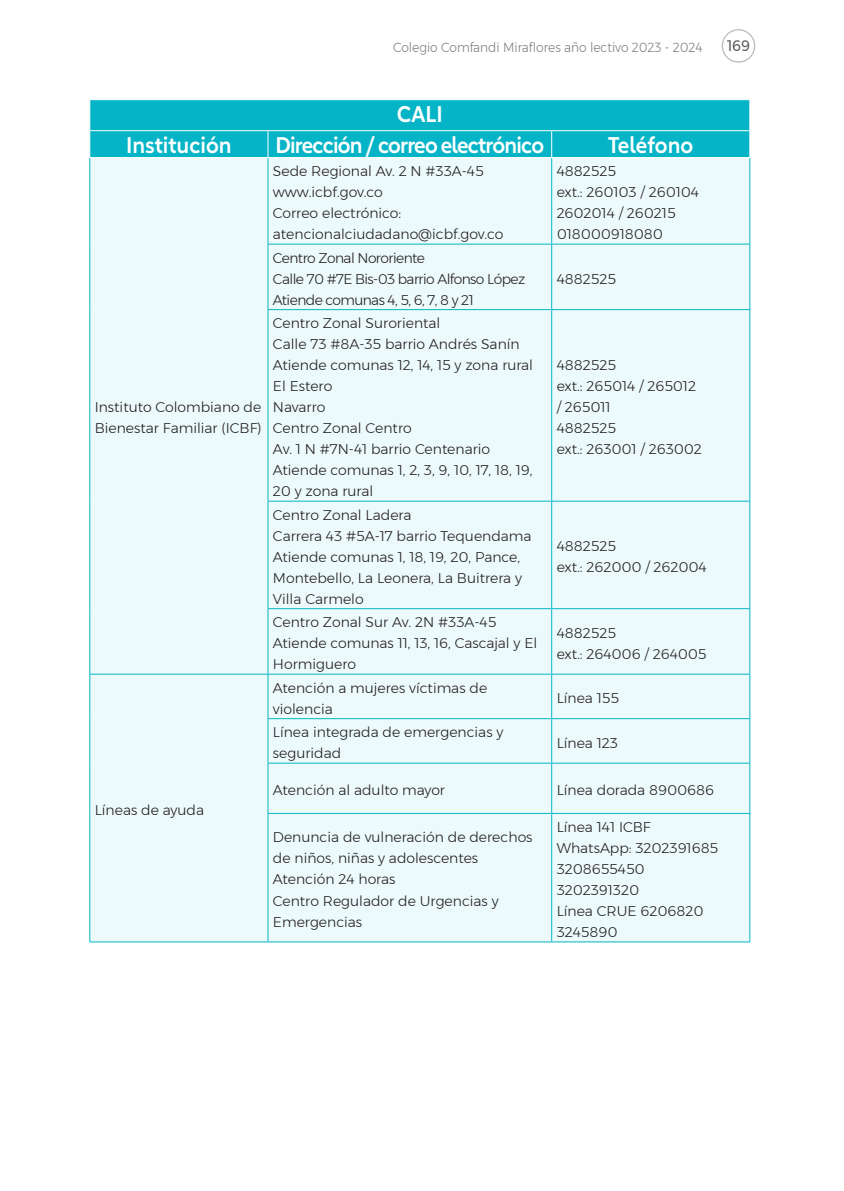
<style>
.page{position:relative;width:844px;height:1191px;background:#fff}
.page>*{position:absolute;margin:0;border:0;box-sizing:border-box;transform-origin:0 0}
.t1{font:600 22.4px "Carnero";letter-spacing:-.04em;color:#fff;scale:.92 1}
.t2{font:600 22.4px "Carnero";color:#fff;scale:.92 1}
.t3{font:15.22px "Montserrat";color:#57585a;scale:.92 1}
.t4{font:300 14px/21px "Montserrat";color:#231f20}
.t5{font:300 14px/21px "Montserrat";letter-spacing:-.04em;color:#231f20}
.t6{font:300 13.3px "Montserrat";color:#808285;scale:.92 1}
</style>
<div class="page">
<div style="left:721px;top:29px;width:34px;height:34px;border:1px solid #bcbdc0;border-radius:50%"></div>
<div style="left:90px;top:158px;width:659px;height:783px;background:#edfafb"></div>
<hr style="left:89px;top:158px;width:1px;height:86px;background:#05b5c7">
<hr style="left:89px;top:244px;width:1px;height:66px;background:#05b5c7">
<hr style="left:89px;top:310px;width:1px;height:191px;background:#05b5c7">
<hr style="left:89px;top:501px;width:1px;height:107px;background:#05b5c7">
<hr style="left:89px;top:608px;width:1px;height:65px;background:#05b5c7">
<hr style="left:89px;top:673px;width:179px;height:1px;background:#05b5c7">
<hr style="left:89px;top:674px;width:1px;height:44px;background:#05b5c7">
<hr style="left:89px;top:718px;width:1px;height:45px;background:#05b5c7">
<hr style="left:89px;top:763px;width:1px;height:50px;background:#05b5c7">
<hr style="left:89px;top:813px;width:1px;height:128px;background:#05b5c7">
<hr style="left:89px;top:941px;width:179px;height:1px;background:#05b5c7">
<hr style="left:267px;top:158px;width:1px;height:86px;background:#05b5c7">
<hr style="left:551px;top:158px;width:1px;height:86px;background:#05b5c7">
<hr style="left:749px;top:158px;width:1px;height:86px;background:#05b5c7">
<hr style="left:267px;top:244px;width:284px;height:1px;background:#05b5c7">
<hr style="left:267px;top:244px;width:1px;height:65px;background:#05b5c7">
<hr style="left:551px;top:244px;width:199px;height:1px;background:#05b5c7">
<hr style="left:551px;top:244px;width:1px;height:65px;background:#05b5c7">
<hr style="left:749px;top:244px;width:1px;height:65px;background:#05b5c7">
<hr style="left:267px;top:309px;width:284px;height:1px;background:#05b5c7">
<hr style="left:267px;top:310px;width:1px;height:191px;background:#05b5c7">
<hr style="left:551px;top:309px;width:199px;height:1px;background:#05b5c7">
<hr style="left:551px;top:310px;width:1px;height:191px;background:#05b5c7">
<hr style="left:749px;top:310px;width:1px;height:191px;background:#05b5c7">
<hr style="left:267px;top:501px;width:284px;height:1px;background:#05b5c7">
<hr style="left:267px;top:501px;width:1px;height:107px;background:#05b5c7">
<hr style="left:551px;top:501px;width:199px;height:1px;background:#05b5c7">
<hr style="left:551px;top:501px;width:1px;height:107px;background:#05b5c7">
<hr style="left:749px;top:501px;width:1px;height:107px;background:#05b5c7">
<hr style="left:267px;top:608px;width:284px;height:1px;background:#05b5c7">
<hr style="left:267px;top:609px;width:1px;height:64px;background:#05b5c7">
<hr style="left:551px;top:608px;width:199px;height:1px;background:#05b5c7">
<hr style="left:551px;top:609px;width:1px;height:64px;background:#05b5c7">
<hr style="left:749px;top:609px;width:1px;height:64px;background:#05b5c7">
<hr style="left:268px;top:673px;width:283px;height:1px;background:#05b5c7">
<hr style="left:267px;top:674px;width:1px;height:44px;background:#05b5c7">
<hr style="left:551px;top:673px;width:199px;height:1px;background:#05b5c7">
<hr style="left:551px;top:674px;width:1px;height:44px;background:#05b5c7">
<hr style="left:749px;top:674px;width:1px;height:44px;background:#05b5c7">
<hr style="left:267px;top:718px;width:284px;height:1px;background:#05b5c7">
<hr style="left:267px;top:719px;width:1px;height:43px;background:#05b5c7">
<hr style="left:551px;top:718px;width:199px;height:1px;background:#05b5c7">
<hr style="left:551px;top:719px;width:1px;height:43px;background:#05b5c7">
<hr style="left:749px;top:719px;width:1px;height:43px;background:#05b5c7">
<hr style="left:267px;top:762px;width:284px;height:1px;background:#05b5c7">
<hr style="left:267px;top:763px;width:1px;height:50px;background:#05b5c7">
<hr style="left:551px;top:762px;width:199px;height:1px;background:#05b5c7">
<hr style="left:551px;top:763px;width:1px;height:50px;background:#05b5c7">
<hr style="left:749px;top:763px;width:1px;height:50px;background:#05b5c7">
<hr style="left:267px;top:813px;width:284px;height:1px;background:#05b5c7">
<hr style="left:267px;top:814px;width:1px;height:127px;background:#05b5c7">
<hr style="left:551px;top:813px;width:199px;height:1px;background:#05b5c7">
<hr style="left:551px;top:814px;width:1px;height:127px;background:#05b5c7">
<hr style="left:749px;top:814px;width:1px;height:127px;background:#05b5c7">
<hr style="left:268px;top:941px;width:283px;height:1px;background:#05b5c7">
<hr style="left:551px;top:941px;width:199px;height:1px;background:#05b5c7">
<svg style="left:89px;top:100px;width:661px;height:58px;background:#0fb8c9"></svg>
<p class="t6" style="left:393px;top:37px;width:338px">Colegio Comfandi Miraflores año lectivo 2023 - 2024</p>
<p class="t3" style="left:726px;top:34px;width:26px">169</p>
<h1 class="t1" style="left:397px;top:100px;width:51px">CALI</h1>
<h1 class="t2" style="left:126px;top:131px;width:116px">Institución</h1>
<h1 class="t1" style="left:275px;top:131px;width:293px">Dirección / correo electrónico</h1>
<h1 class="t2" style="left:608px;top:131px;width:94px">Teléfono</h1>
<p class="t4" style="left:95px;top:396px;width:168px">Instituto Colombiano de<br>Bienestar Familiar (ICBF)</p>
<p class="t4" style="left:95px;top:799px;width:111px">Líneas de ayuda</p>
<p class="t4" style="left:273px;top:160px;width:232px">Sede Regional Av. 2 N #33A-45 www.icbf.gov.co<br>Correo electrónico: atencionalciudadano@icbf.gov.co</p>
<p class="t4" style="left:556px;top:160px;width:144px">4882525<br>ext.: 260103 / 260104<br>2602014 / 260215<br>018000918080</p>
<p class="t5" style="left:273px;top:247px;width:254px">Centro Zonal Nororiente<br>Calle 70 #7E Bis-03 barrio Alfonso López<br>Atiende comunas 4, 5, 6, 7, 8 y 21</p>
<p class="t4" style="left:556px;top:268px;width:61px">4882525</p>
<p class="t4" style="left:273px;top:312px;width:262px">Centro Zonal Suroriental<br>Calle 73 #8A-35 barrio Andrés Sanín<br>Atiende comunas 12, 14, 15 y zona rural<br>El Estero<br>Navarro<br>Centro Zonal Centro<br>Av. 1 N #7N-41 barrio Centenario<br>Atiende comunas 1, 2, 3, 9, 10, 17, 18, 19,<br>20 y zona rural</p>
<p class="t4" style="left:273px;top:504px;width:260px">Centro Zonal Ladera<br>Carrera 43 #5A-17 barrio Tequendama<br>Atiende comunas 1, 18, 19, 20, Pance,<br>Montebello, La Leonera, La Buitrera y<br>Villa Carmelo</p>
<p class="t4" style="left:556px;top:354px;width:147px">4882525<br>ext.: 265014 / 265012 / 265011<br>4882525<br>ext.: 263001 / 263002</p>
<p class="t4" style="left:556px;top:535px;width:151px">4882525<br>ext.: 262000 / 262004</p>
<p class="t4" style="left:273px;top:611px;width:266px">Centro Zonal Sur Av. 2N #33A-45<br>Atiende comunas 11, 13, 16, Cascajal y El<br>Hormiguero</p>
<p class="t4" style="left:556px;top:622px;width:151px">4882525<br>ext.: 264006 / 264005</p>
<p class="t4" style="left:273px;top:677px;width:216px">Atención a mujeres víctimas de violencia</p>
<p class="t4" style="left:556px;top:687px;width:64px">Línea 155</p>
<p class="t4" style="left:273px;top:721px;width:232px">Línea integrada de emergencias y seguridad</p>
<p class="t4" style="left:556px;top:732px;width:63px">Línea 123</p>
<p class="t4" style="left:273px;top:779px;width:174px">Atención al adulto mayor</p>
<p class="t4" style="left:556px;top:779px;width:159px">Línea dorada 8900686</p>
<p class="t4" style="left:273px;top:826px;width:261px">Denuncia de vulneración de derechos de niños, niñas y adolescentes<br>Atención 24 horas<br>Centro Regulador de Urgencias y<br>Emergencias</p>
<p class="t4" style="left:556px;top:816px;width:163px">Línea 141 ICBF<br>WhatsApp: 3202391685<br>3208655450<br>3202391320<br>Línea CRUE 6206820<br>3245890</p>
</div>
